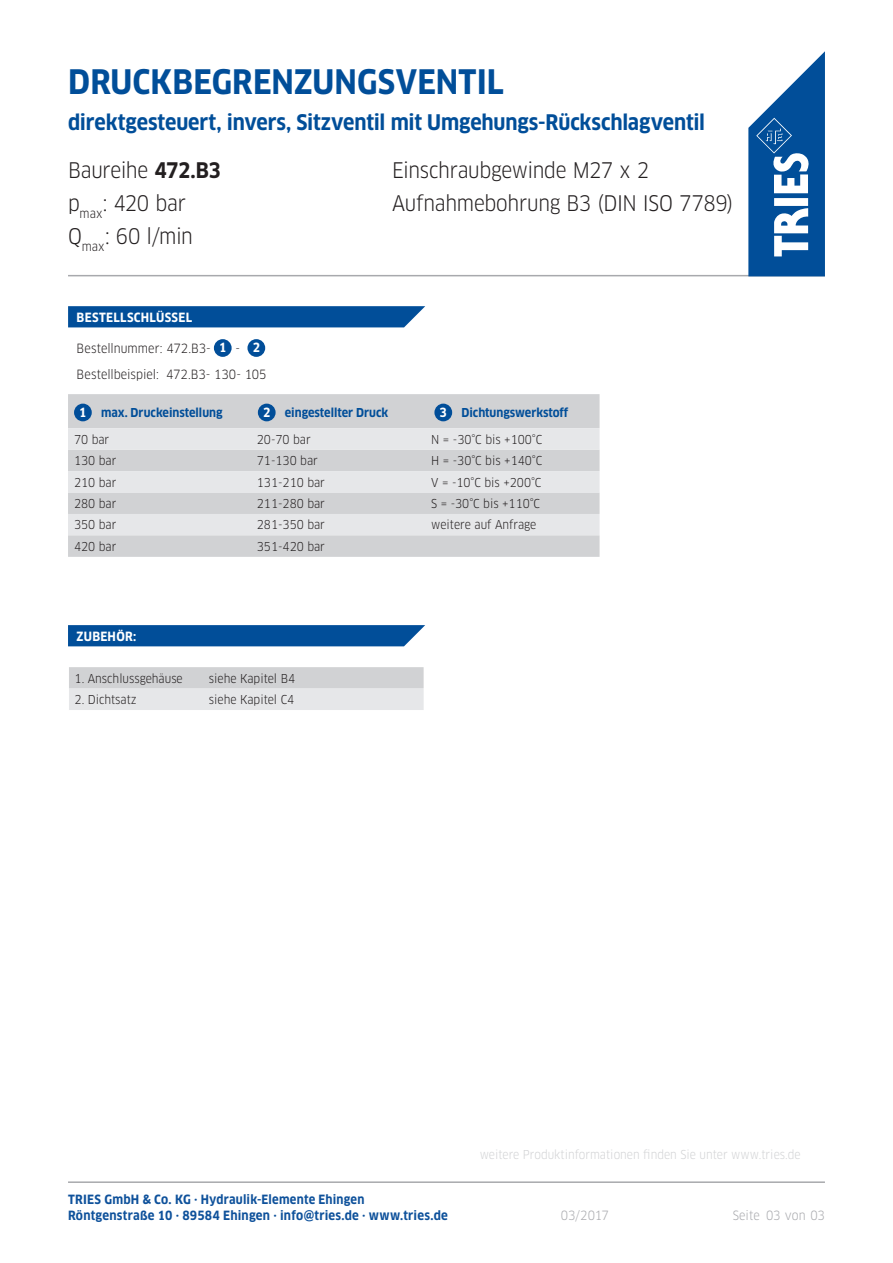
<style>
.page{position:relative;width:893px;height:1263px;background:#fff}
.page>*{position:absolute;margin:0;border:0;box-sizing:border-box;transform-origin:0 0}
.t1{font:700 33px "Clan OT Narr";color:#014e99}
.t2{font:21px "Clan OT Narr";letter-spacing:-.015em;color:#231f20}
.t3{font:700 21px "Clan OT Narr";letter-spacing:-.005em;color:#014e99}
.t4{font:700 12.45px/16.5px "Clan OT Narr";letter-spacing:.02em;color:#0e519b}
.t5{font:12.45px "Clan OT Narr";color:#231f20}
.t6{font:700 12.45px "Clan OT Narr";letter-spacing:.02em;color:#fff}
.t7{font:12.45px "Clan OT Narr";letter-spacing:-.005em;color:#a8a9ad}
.t8{font:12px "Clan OT Narr";color:#231f20}
.t9{font:700 12px "Clan OT Narr";color:#014e99}
.t10{font:12px "Clan OT Narr";color:#d1d2d4}
.s1{font-weight:700}
</style>
<div class="page">
<hr style="left:68px;top:275px;width:757px;height:1px;background:#a8a9ad">
<svg style="left:748px;top:51px;width:77px;height:225px"></svg>
<hr style="left:68px;top:1181px;width:757px;height:2px;background:#a8a9ad">
<svg style="left:68px;top:306px;width:357px;height:21px;background:#0a549c"></svg>
<div style="left:68px;top:394px;width:532px;height:120px;background:#d1d2d4"></div>
<svg style="left:68px;top:428px;width:532px;height:64px;background:#dfe0e2"></svg>
<svg style="left:68px;top:514px;width:532px;height:43px;background:#dbdcde"></svg>
<div style="left:74px;top:404px;width:18px;height:17px;background:#014e99;border-radius:50%"></div>
<div style="left:214px;top:339px;width:18px;height:18px;background:#014e99;border-radius:50%"></div>
<svg style="left:68px;top:625px;width:357px;height:21px;background:#09539c"></svg>
<svg style="left:70px;top:668px;width:352px;height:42px;background:#dbdcde"></svg>
<div style="left:68px;top:666px;width:356px;height:107px;border:1px solid #fff"></div>
<div style="left:258px;top:404px;width:18px;height:17px;background:#014e99;border-radius:50%"></div>
<div style="left:247px;top:339px;width:18px;height:18px;background:#014e99;border-radius:50%"></div>
<div style="left:434px;top:404px;width:18px;height:17px;background:#014e99;border-radius:50%"></div>
<p class="t1" style="left:68px;top:63px;width:437px">DRUCKBEGRENZUNGSVENTIL</p>
<p class="t3" style="left:68px;top:111px;width:638px">direktgesteuert, invers, Sitzventil mit Umgehungs-Rückschlagventil</p>
<p class="t2" style="left:68px;top:158px;width:154px">Baureihe <span class="s1">472.B3</span></p>
<p class="t2" style="left:392px;top:158px;width:259px">Einschraubgewinde M27 x 2</p>
<p class="t2" style="left:68px;top:191px;width:119px">p<sub>max</sub>: 420 bar</p>
<p class="t2" style="left:392px;top:191px;width:343px">Aufnahmebohrung B3 (DIN ISO 7789)</p>
<p class="t2" style="left:68px;top:224px;width:126px">Q<sub>max</sub>: 60 l/min</p>
<p class="t6" style="left:77px;top:310px;width:117px">BESTELLSCHLÜSSEL</p>
<p class="t5" style="left:77px;top:341px;width:136px">Bestellnummer: 472.B3-</p>
<p class="t6" style="left:219px;top:341px;width:9px">1</p>
<p class="t5" style="left:236px;top:341px;width:6px">-</p>
<p class="t6" style="left:253px;top:341px;width:9px">2</p>
<p class="t5" style="left:77px;top:367px;width:191px">Bestellbeispiel: 472.B3- 130- 105</p>
<p class="t6" style="left:79px;top:405px;width:9px">1</p>
<p class="t9" style="left:101px;top:406px;width:123px">max. Druckeinstellung</p>
<p class="t6" style="left:263px;top:405px;width:9px">2</p>
<p class="t9" style="left:285px;top:406px;width:105px">eingestellter Druck</p>
<p class="t6" style="left:440px;top:405px;width:9px">3</p>
<p class="t9" style="left:461px;top:406px;width:108px">Dichtungswerkstoff</p>
<p class="t8" style="left:74px;top:432px;width:37px">70 bar</p>
<p class="t8" style="left:257px;top:432px;width:55px">20-70 bar</p>
<p class="t8" style="left:431px;top:432px;width:113px">N = -30°C bis +100°C</p>
<p class="t8" style="left:74px;top:453px;width:44px">130 bar</p>
<p class="t8" style="left:257px;top:453px;width:63px">71-130 bar</p>
<p class="t8" style="left:431px;top:453px;width:113px">H = -30°C bis +140°C</p>
<p class="t8" style="left:74px;top:475px;width:44px">210 bar</p>
<p class="t8" style="left:257px;top:475px;width:70px">131-210 bar</p>
<p class="t8" style="left:431px;top:475px;width:112px">V = -10°C bis +200°C</p>
<p class="t8" style="left:74px;top:496px;width:44px">280 bar</p>
<p class="t8" style="left:257px;top:496px;width:70px">211-280 bar</p>
<p class="t8" style="left:431px;top:496px;width:110px">S = -30°C bis +110°C</p>
<p class="t8" style="left:74px;top:518px;width:44px">350 bar</p>
<p class="t8" style="left:257px;top:518px;width:70px">281-350 bar</p>
<p class="t8" style="left:431px;top:518px;width:107px">weitere auf Anfrage</p>
<p class="t8" style="left:74px;top:539px;width:44px">420 bar</p>
<p class="t8" style="left:257px;top:539px;width:70px">351-420 bar</p>
<p class="t6" style="left:77px;top:629px;width:61px">ZUBEHÖR:</p>
<p class="t8" style="left:75px;top:671px;width:110px">1. Anschlussgehäuse</p>
<p class="t8" style="left:209px;top:671px;width:88px">siehe Kapitel B4</p>
<p class="t8" style="left:75px;top:692px;width:64px">2. Dichtsatz</p>
<p class="t8" style="left:209px;top:692px;width:87px">siehe Kapitel C4</p>
<p class="t4" style="left:68px;top:1191px;width:381px">TRIES GmbH &amp; Co. KG · Hydraulik-Elemente Ehingen<br>Röntgenstraße 10 · 89584 Ehingen · info@tries.de · www.tries.de</p>
<p class="t10" style="left:480px;top:1148px;width:323px">weitere Produktinformationen finden Sie unter www.tries.de</p>
<p class="t7" style="left:561px;top:1208px;width:50px">03/2017</p>
<p class="t7" style="left:733px;top:1208px;width:94px">Seite 03 von 03</p>
</div>
